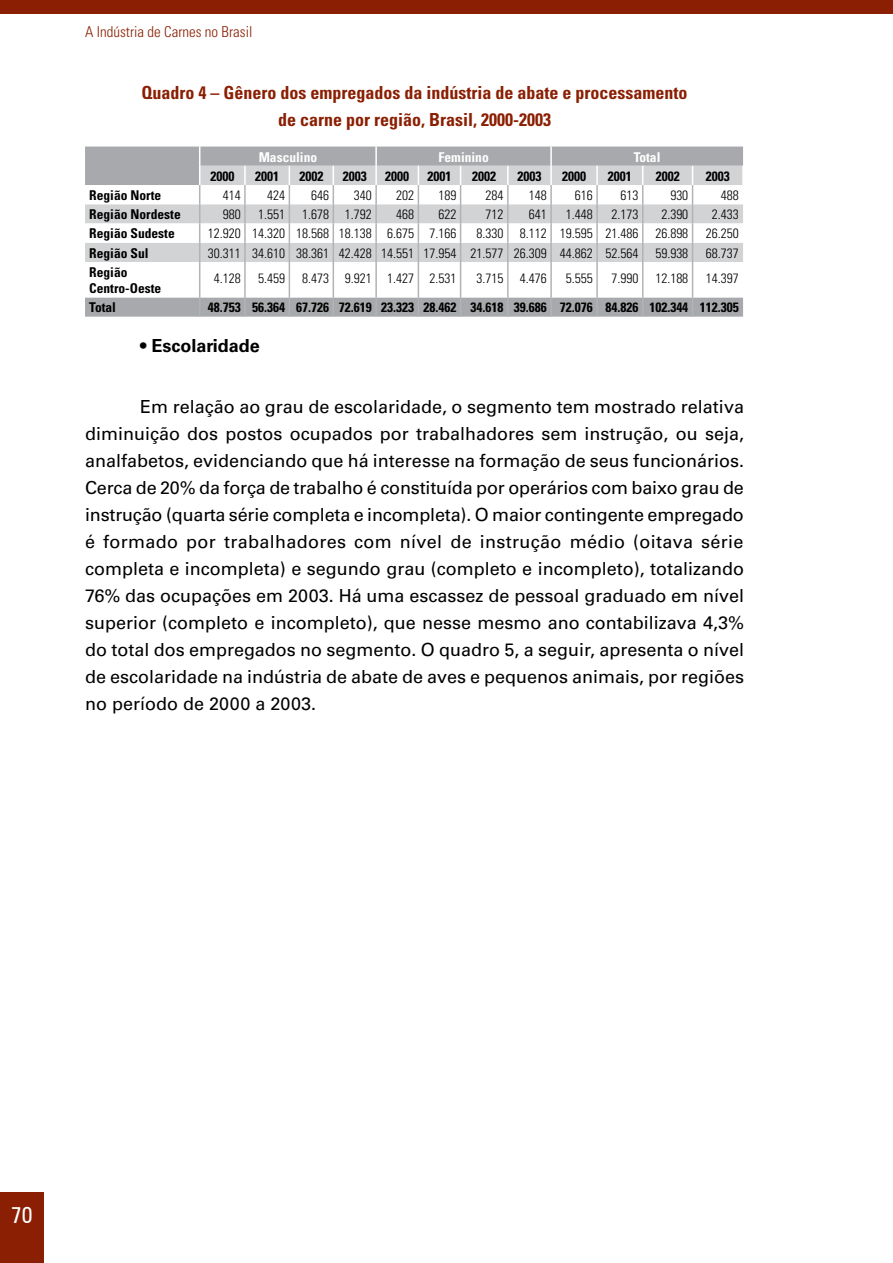
<style>
.page{position:relative;width:893px;height:1263px;background:#fff}
.page>*{position:absolute;margin:0;border:0;box-sizing:border-box;transform-origin:0 0}
.t1{font:condensed 22.5px "Zurich BT";color:#fff}
.t2{font:18px/27px "Univers";color:#000;text-align:justify}
.t3{font:700 condensed 18px/27px "Univers";color:#8a1f03;text-align:center}
.t4{font:700 18px "Univers";color:#000}
.t5{font:300 condensed 15px "Univers";color:#8a1f03}
.t6{font:300 condensed 13.5px "Univers";color:#000}
.t7{font:700 condensed 13.5px/16.2px "Univers";color:#000}
.t8{font:700 condensed 13.5px "Univers";color:#fff}
</style>
<div class="page">
<div style="left:0;top:0;width:893px;height:14px;background:#8a1f03"></div>
<div style="left:0;top:1192px;width:44px;height:71px;background:#8a1f03"></div>
<svg style="left:85px;top:147px;width:658px;height:170px;background:#a9abae"></svg>
<svg style="left:85px;top:166px;width:657px;height:19px;background:#c9cbcd"></svg>
<svg style="left:85px;top:185px;width:658px;height:112px"></svg>
<svg style="left:742px;top:166px;width:1px;height:19px"></svg>
<svg style="left:244px;top:166px;width:2px;height:57px"></svg>
<svg style="left:375px;top:147px;width:2px;height:76px"></svg>
<svg style="left:507px;top:166px;width:2px;height:57px"></svg>
<svg style="left:550px;top:147px;width:2px;height:76px"></svg>
<svg style="left:596px;top:166px;width:2px;height:57px"></svg>
<hr style="left:244px;top:223px;width:2px;height:20px;background:#b1b4b6">
<hr style="left:375px;top:223px;width:2px;height:20px;background:#b1b4b6">
<hr style="left:507px;top:223px;width:2px;height:20px;background:#b1b4b6">
<hr style="left:550px;top:223px;width:2px;height:20px;background:#b1b4b6">
<hr style="left:596px;top:223px;width:2px;height:20px;background:#b1b4b6">
<svg style="left:199px;top:147px;width:1px;height:115px"></svg>
<svg style="left:244px;top:243px;width:2px;height:19px"></svg>
<svg style="left:289px;top:166px;width:1px;height:96px"></svg>
<svg style="left:333px;top:166px;width:1px;height:96px"></svg>
<svg style="left:375px;top:243px;width:2px;height:19px"></svg>
<svg style="left:418px;top:166px;width:1px;height:96px"></svg>
<svg style="left:460px;top:166px;width:1px;height:96px"></svg>
<svg style="left:507px;top:243px;width:2px;height:19px"></svg>
<svg style="left:550px;top:243px;width:2px;height:19px"></svg>
<svg style="left:596px;top:243px;width:2px;height:19px"></svg>
<svg style="left:642px;top:166px;width:1px;height:96px"></svg>
<svg style="left:692px;top:166px;width:1px;height:96px"></svg>
<hr style="left:199px;top:262px;width:1px;height:35px;background:#b1b4b6">
<hr style="left:244px;top:262px;width:2px;height:35px;background:#b1b4b6">
<hr style="left:289px;top:262px;width:1px;height:35px;background:#b1b4b6">
<hr style="left:333px;top:262px;width:1px;height:35px;background:#b1b4b6">
<hr style="left:375px;top:262px;width:2px;height:35px;background:#b1b4b6">
<hr style="left:418px;top:262px;width:1px;height:35px;background:#b1b4b6">
<hr style="left:460px;top:262px;width:1px;height:35px;background:#b1b4b6">
<hr style="left:507px;top:262px;width:2px;height:35px;background:#b1b4b6">
<hr style="left:550px;top:262px;width:2px;height:35px;background:#b1b4b6">
<hr style="left:596px;top:262px;width:2px;height:35px;background:#b1b4b6">
<hr style="left:642px;top:262px;width:1px;height:35px;background:#b1b4b6">
<hr style="left:692px;top:262px;width:1px;height:35px;background:#b1b4b6">
<svg style="left:199px;top:297px;width:1px;height:20px"></svg>
<hr style="left:244px;top:297px;width:2px;height:20px;background:#b1b4b6">
<svg style="left:289px;top:297px;width:1px;height:20px"></svg>
<svg style="left:333px;top:297px;width:1px;height:20px"></svg>
<hr style="left:375px;top:297px;width:2px;height:20px;background:#b1b4b6">
<svg style="left:418px;top:297px;width:1px;height:20px"></svg>
<svg style="left:460px;top:297px;width:1px;height:20px"></svg>
<hr style="left:507px;top:297px;width:2px;height:20px;background:#b1b4b6">
<hr style="left:550px;top:297px;width:2px;height:20px;background:#b1b4b6">
<hr style="left:596px;top:297px;width:2px;height:20px;background:#b1b4b6">
<svg style="left:642px;top:297px;width:1px;height:20px"></svg>
<svg style="left:692px;top:297px;width:1px;height:20px"></svg>
<p class="t5" style="left:85px;top:22px;width:169px">A Indústria de Carnes no Brasil</p>
<p class="t3" style="left:142px;top:79px;width:547px">Quadro 4 – Gênero dos empregados da indústria de abate e processamento de carne por região, Brasil, 2000-2003</p>
<p class="t8" style="left:259px;top:148px;width:60px">Masculino</p>
<p class="t8" style="left:438px;top:148px;width:52px">Feminino</p>
<p class="t8" style="left:634px;top:148px;width:28px">Total</p>
<p class="t7" style="left:210px;top:168px;width:25px">2000</p>
<p class="t7" style="left:255px;top:168px;width:25px">2001</p>
<p class="t7" style="left:299px;top:168px;width:25px">2002</p>
<p class="t7" style="left:343px;top:168px;width:25px">2003</p>
<p class="t7" style="left:385px;top:168px;width:25px">2000</p>
<p class="t7" style="left:427px;top:168px;width:25px">2001</p>
<p class="t7" style="left:472px;top:168px;width:25px">2002</p>
<p class="t7" style="left:517px;top:168px;width:25px">2003</p>
<p class="t7" style="left:562px;top:168px;width:25px">2000</p>
<p class="t7" style="left:608px;top:168px;width:25px">2001</p>
<p class="t7" style="left:656px;top:168px;width:25px">2002</p>
<p class="t7" style="left:706px;top:168px;width:25px">2003</p>
<p class="t7" style="left:89px;top:187px;width:74px">Região Norte</p>
<p class="t6" style="left:223px;top:187px;width:19px">414</p>
<p class="t6" style="left:267px;top:187px;width:19px">424</p>
<p class="t6" style="left:311px;top:187px;width:19px">646</p>
<p class="t6" style="left:354px;top:187px;width:19px">340</p>
<p class="t6" style="left:396px;top:187px;width:19px">202</p>
<p class="t6" style="left:438px;top:187px;width:19px">189</p>
<p class="t6" style="left:486px;top:187px;width:19px">284</p>
<p class="t6" style="left:529px;top:187px;width:19px">148</p>
<p class="t6" style="left:575px;top:187px;width:19px">616</p>
<p class="t6" style="left:620px;top:187px;width:19px">613</p>
<p class="t6" style="left:670px;top:187px;width:19px">930</p>
<p class="t6" style="left:721px;top:187px;width:19px">488</p>
<p class="t7" style="left:89px;top:206px;width:93px">Região Nordeste</p>
<p class="t6" style="left:223px;top:206px;width:19px">980</p>
<p class="t6" style="left:258px;top:206px;width:28px">1.551</p>
<p class="t6" style="left:302px;top:206px;width:71px">1.678 1.792</p>
<p class="t6" style="left:396px;top:206px;width:19px">468</p>
<p class="t6" style="left:438px;top:206px;width:19px">622</p>
<p class="t6" style="left:486px;top:206px;width:19px">712</p>
<p class="t6" style="left:529px;top:206px;width:19px">641</p>
<p class="t6" style="left:566px;top:206px;width:28px">1.448</p>
<p class="t6" style="left:611px;top:206px;width:28px">2.173</p>
<p class="t6" style="left:661px;top:206px;width:28px">2.390</p>
<p class="t6" style="left:712px;top:206px;width:28px">2.433</p>
<p class="t7" style="left:89px;top:226px;width:87px">Região Sudeste</p>
<p class="t6" style="left:208px;top:226px;width:250px">12.920 14.320 18.568 18.138 6.675 7.166</p>
<p class="t6" style="left:477px;top:226px;width:213px">8.330 8.112 19.595 21.486 26.898</p>
<p class="t6" style="left:706px;top:226px;width:34px">26.250</p>
<p class="t7" style="left:89px;top:245px;width:61px">Região Sul</p>
<p class="t6" style="left:208px;top:245px;width:482px">30.311 34.610 38.361 42.428 14.551 17.954 21.577 26.309 44.862 52.564 59.938</p>
<p class="t6" style="left:706px;top:245px;width:34px">68.737</p>
<p class="t7" style="left:89px;top:264px;width:73px">Região<br>Centro-Oeste</p>
<p class="t6" style="left:214px;top:270px;width:28px">4.128</p>
<p class="t6" style="left:258px;top:270px;width:28px">5.459</p>
<p class="t6" style="left:302px;top:270px;width:156px">8.473 9.921 1.427 2.531</p>
<p class="t6" style="left:477px;top:270px;width:72px">3.715 4.476</p>
<p class="t6" style="left:566px;top:270px;width:28px">5.555</p>
<p class="t6" style="left:611px;top:270px;width:78px">7.990 12.188</p>
<p class="t6" style="left:706px;top:270px;width:34px">14.397</p>
<p class="t7" style="left:89px;top:299px;width:28px">Total</p>
<p class="t7" style="left:208px;top:299px;width:533px">48.753 56.364 67.726 72.619 23.323 28.462 34.618 39.686 72.076 84.826 102.344 112.305</p>
<p class="t4" style="left:140px;top:335px;width:121px">• Escolaridade</p>
<p class="t2" style="left:85px;top:393px;width:661px;text-indent:55px">Em relação ao grau de escolaridade, o segmento tem mostrado relativa diminuição dos postos ocupados por trabalhadores sem instrução, ou seja, analfabetos, evidenciando que há interesse na formação de seus funcionários.<br>Cerca de 20% da força de trabalho é constituída por operários com baixo grau de instrução (quarta série completa e incompleta). O maior contingente empregado é formado por trabalhadores com nível de instrução médio (oitava série completa e incompleta) e segundo grau (completo e incompleto), totalizando 76% das ocupações em 2003. Há uma escassez de pessoal graduado em nível superior (completo e incompleto), que nesse mesmo ano contabilizava 4,3% do total dos empregados no segmento. O quadro 5, a seguir, apresenta o nível de escolaridade na indústria de abate de aves e pequenos animais, por regiões no período de 2000 a 2003.</p>
<p class="t1" style="left:11px;top:1201px;width:23px">70</p>
</div>
